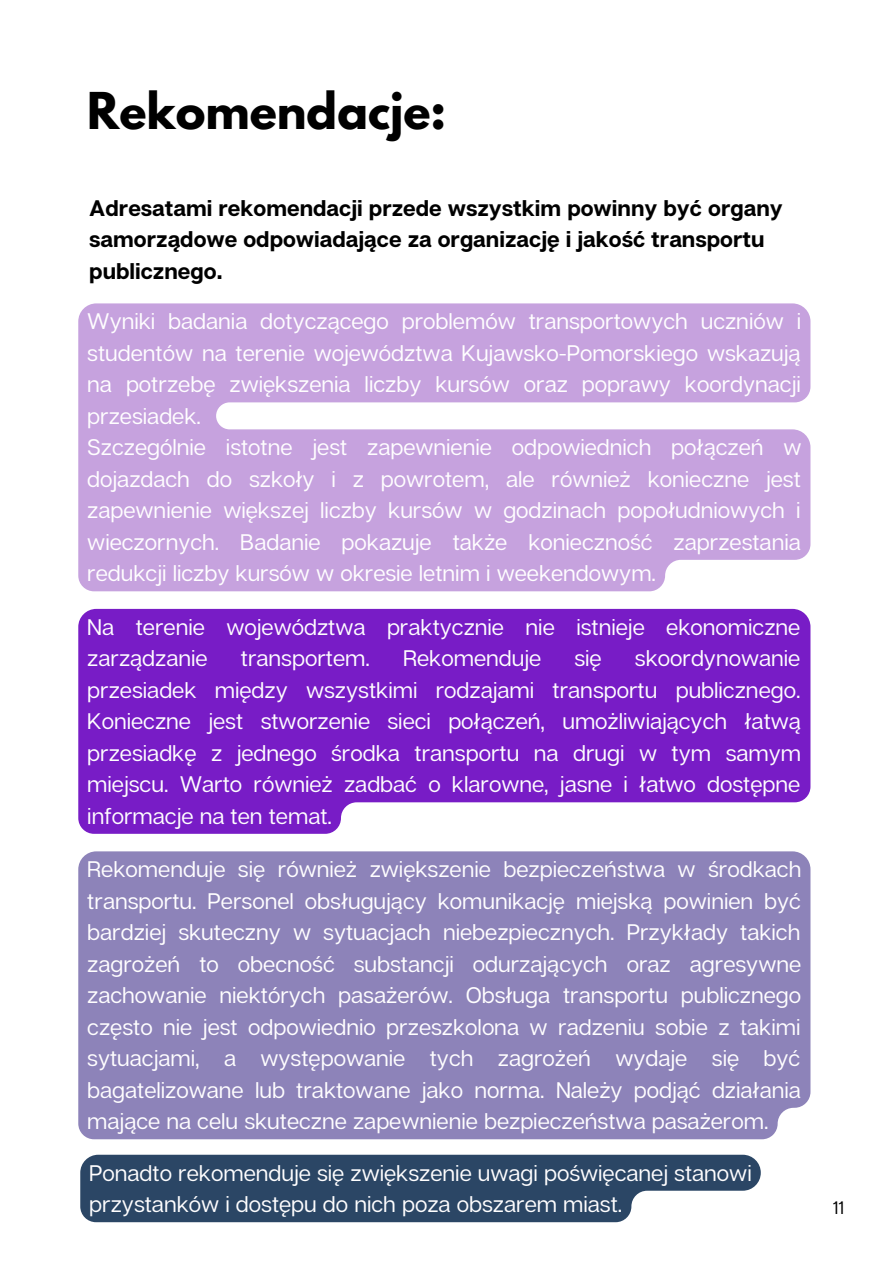
<style>
.page{position:relative;width:893px;height:1264px;background:#fff}
.page>*{position:absolute;margin:0;border:0;box-sizing:border-box;transform-origin:0 0}
.t1{font:700 45px "League Spartan";color:#000}
.t2{font:22.5px/31.5px "Articulat CF";color:#fffeff;text-align:justify}
.t3{font:700 22.5px/31.5px "Articulat CF";color:#000}
.t4{font:18px "Articulat CF";color:#000}
</style>
<div class="page">
<svg style="left:78px;top:303px;width:732px;height:288px;background:#cbabe1"></svg>
<svg style="left:78px;top:609px;width:732px;height:224px;background:#8430cb"></svg>
<div style="left:78px;top:851px;width:732px;height:288px;background:#8d83b9"></div>
<svg style="left:80px;top:1154px;width:680px;height:68px;background:#405974"></svg>
<p class="t1" style="left:87px;top:88px;width:360px">Rekomendacje:</p>
<p class="t3" style="left:89px;top:191px;width:695px">Adresatami rekomendacji przede wszystkim powinny być organy samorządowe odpowiadające za organizację i jakość transportu publicznego.</p>
<p class="t2" style="left:87px;top:305px;width:715px">Wyniki badania dotyczącego problemów transportowych uczniów i studentów na terenie województwa Kujawsko-Pomorskiego wskazują na potrzebę zwiększenia liczby kursów oraz poprawy koordynacji przesiadek.</p>
<p class="t2" style="left:87px;top:431px;width:715px">Szczególnie istotne jest zapewnienie odpowiednich połączeń w dojazdach do szkoły i z powrotem, ale również konieczne jest zapewnienie większej liczby kursów w godzinach popołudniowych i wieczornych. Badanie pokazuje także konieczność zaprzestania redukcji liczby kursów w okresie letnim i weekendowym.</p>
<p class="t2" style="left:87px;top:610px;width:714px">Na terenie województwa praktycznie nie istnieje ekonomiczne zarządzanie</p>
<p class="t2" style="left:87px;top:642px;width:715px;text-indent:547px">skoordynowanie przesiadek między wszystkimi rodzajami transportu publicznego.<br>Konieczne jest stworzenie sieci połączeń, umożliwiających łatwą przesiadkę z jednego środka transportu na drugi w tym samym miejscu. Warto również zadbać o klarowne, jasne i łatwo dostępne informacje na ten temat.</p>
<p class="t2" style="left:87px;top:853px;width:715px">Rekomenduje się również zwiększenie bezpieczeństwa w środkach transportu. Personel obsługujący komunikację miejską powinien być bardziej skuteczny w sytuacjach niebezpiecznych. Przykłady takich zagrożeń to obecność substancji odurzających oraz agresywne zachowanie niektórych pasażerów. Obsługa transportu publicznego często nie jest odpowiednio przeszkolona w radzeniu sobie z takimi sytuacjami, a występowanie tych zagrożeń wydaje się być bagatelizowane lub traktowane jako norma. Należy podjąć działania mające na celu skuteczne zapewnienie bezpieczeństwa pasażerom.</p>
<p class="t2" style="left:89px;top:1156px;width:664px">Ponadto rekomenduje się zwiększenie uwagi poświęcanej stanowi przystanków i dostępu do nich poza obszarem miast.</p>
<p class="t2" style="left:241px;top:642px;width:131px">transportem.</p>
<p class="t2" style="left:403px;top:642px;width:140px">Rekomenduje</p>
<p class="t2" style="left:574px;top:642px;width:29px">się</p>
<p class="t4" style="left:832px;top:1196px;width:13px">11</p>
</div>
